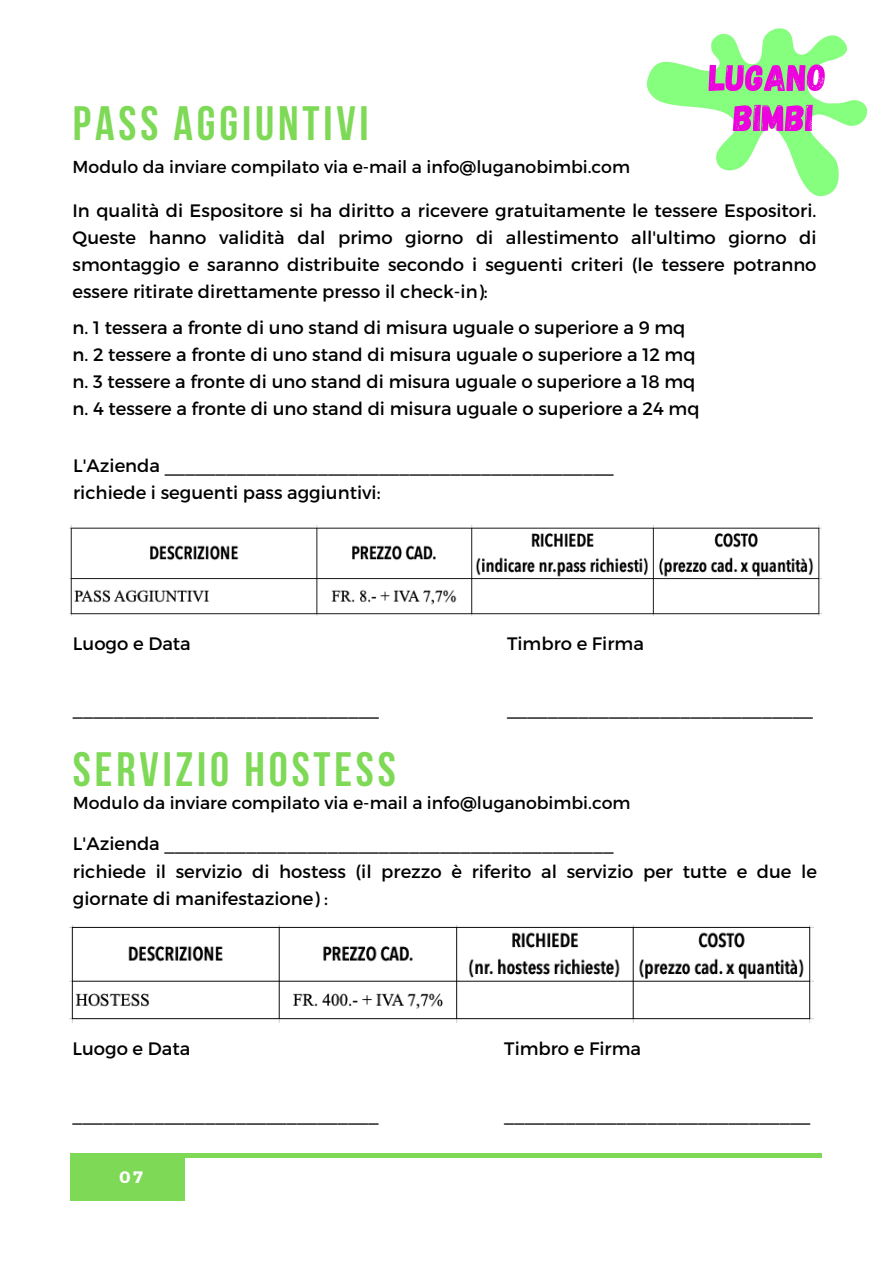
<style>
.page{position:relative;width:894px;height:1264px;background:#fff}
.page>*{position:absolute;margin:0;border:0;box-sizing:border-box;transform-origin:0 0}
.t1{font:700 48px "Bebas Neue";letter-spacing:.08em;color:#7ed957}
.t2{font:18px/27px "Montserrat";color:#000;text-align:justify}
.t3{font:17.25px "Montserrat";color:#000}
.t4{font:700 16.5px "Montserrat";color:#fff}
</style>
<div class="page">
<div style="left:70px;top:1153px;width:115px;height:46px;background:#7ed957"></div>
<hr style="left:73px;top:1153px;width:748px;height:4px;background:#7ed957">
<img style="left:647px;top:28px;width:221px;height:169px">
<img style="left:70px;top:525px;width:751px;height:91px">
<img style="left:70px;top:925px;width:743px;height:97px">
<p class="t1" style="left:73px;top:103px;width:297px">PASS AGGIUNTIVI</p>
<p class="t3" style="left:72px;top:155px;width:559px">Modulo da inviare compilato via e-mail a info@luganobimbi.com</p>
<p class="t2" style="left:72px;top:196px;width:745px">In qualità di Espositore si ha diritto a ricevere gratuitamente le tessere Espositori.<br>Queste hanno validità dal primo giorno di allestimento all'ultimo giorno di smontaggio e saranno distribuite secondo i seguenti criteri (le tessere potranno essere ritirate direttamente presso il check-in):</p>
<p class="t2" style="left:72px;top:313px;width:614px">n. 1 tessera a fronte di uno stand di misura uguale o superiore a 9 mq</p>
<p class="t2" style="left:72px;top:340px;width:624px">n. 2 tessere a fronte di uno stand di misura uguale o superiore a 12 mq</p>
<p class="t2" style="left:72px;top:367px;width:624px">n. 3 tessere a fronte di uno stand di misura uguale o superiore a 18 mq</p>
<p class="t2" style="left:72px;top:394px;width:628px">n. 4 tessere a fronte di uno stand di misura uguale o superiore a 24 mq</p>
<p class="t2" style="left:73px;top:451px;width:542px">L'Azienda ____________________________________________</p>
<p class="t2" style="left:73px;top:478px;width:309px">richiede i seguenti pass aggiuntivi:</p>
<p class="t2" style="left:73px;top:629px;width:119px">Luogo e Data</p>
<p class="t2" style="left:73px;top:694px;width:307px">______________________________</p>
<p class="t1" style="left:73px;top:750px;width:324px">SERVIZIO HOSTESS</p>
<p class="t2" style="left:507px;top:629px;width:138px">Timbro e Firma</p>
<p class="t2" style="left:507px;top:694px;width:307px">______________________________</p>
<p class="t3" style="left:73px;top:792px;width:559px">Modulo da inviare compilato via e-mail a info@luganobimbi.com</p>
<p class="t2" style="left:73px;top:829px;width:542px">L'Azienda ____________________________________________</p>
<p class="t2" style="left:73px;top:856px;width:745px">richiede il servizio di hostess (il prezzo è riferito al servizio per tutte e due le giornate di manifestazione) :</p>
<p class="t2" style="left:72px;top:1034px;width:119px">Luogo e Data</p>
<p class="t2" style="left:72px;top:1099px;width:307px">______________________________</p>
<p class="t4" style="left:119px;top:1166px;width:25px">07</p>
<p class="t2" style="left:504px;top:1034px;width:138px">Timbro e Firma</p>
<p class="t2" style="left:504px;top:1099px;width:307px">______________________________</p>
</div>
